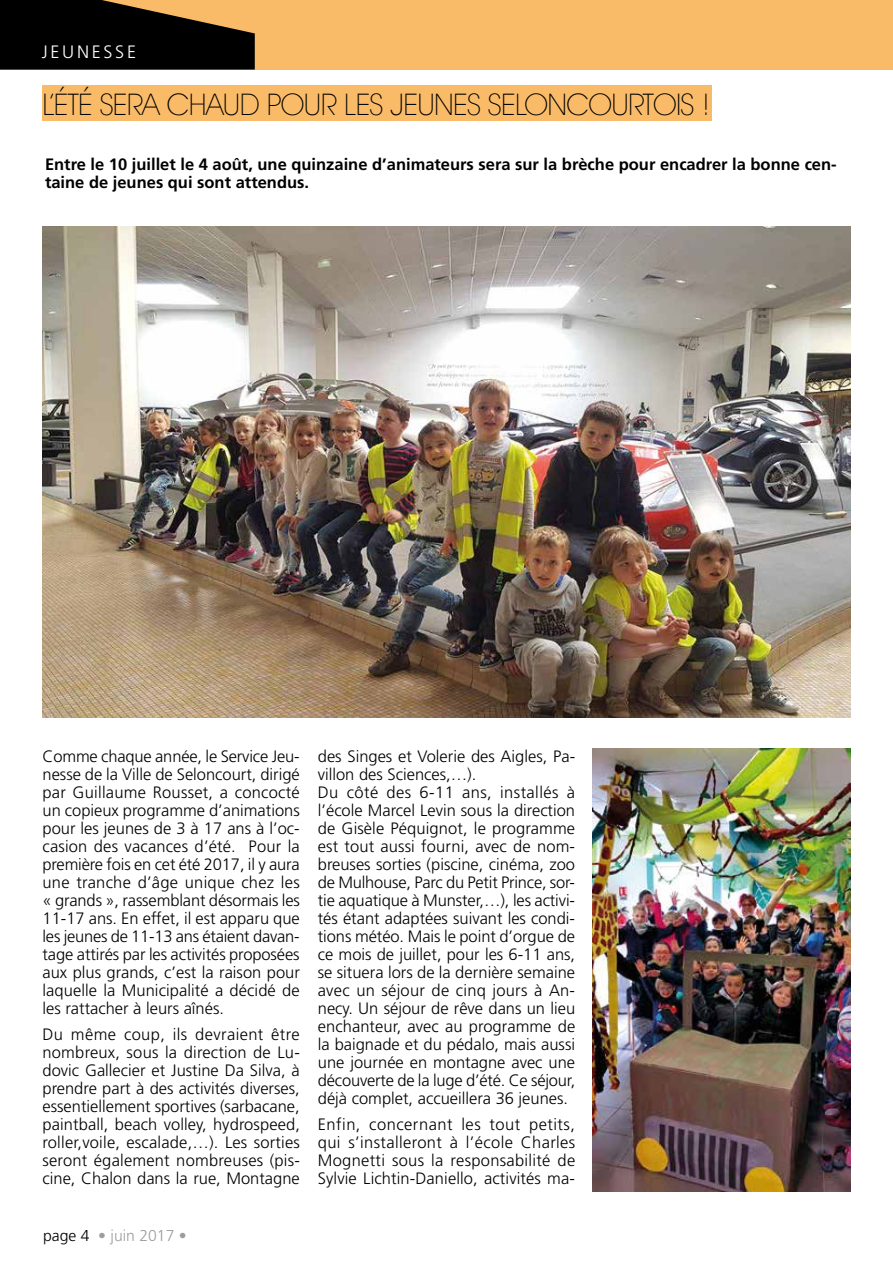
<style>
.page{position:relative;width:893px;height:1263px;background:#fff}
.page>*{position:absolute;margin:0;border:0;box-sizing:border-box;transform-origin:0 0}
.t1{font:200 30px "Avant Garde IT Cby BT";letter-spacing:-.02em;color:#000}
.t2{font:300 18px "Frutiger";letter-spacing:.15em;color:#fff}
.t3{font:300 16.5px/18px "Frutiger";color:#000;text-align:justify}
.t4{font:700 16.5px/18px "Frutiger";color:#000}
.t5{font:300 15.75px "Frutiger";color:#9d9d9c}
.s1{color:#000}
</style>
<div class="page">
<div style="left:0;top:0;width:893px;height:70px;background:#fabb68"></div>
<svg style="left:0;top:0;width:255px;height:70px;background:#251c0f"></svg>
<div style="left:43px;top:85px;width:668px;height:35px;background:#fabb68"></div>
<img style="left:43px;top:226px;width:807px;height:491px">
<img style="left:592px;top:748px;width:258px;height:443px">
<p class="t2" style="left:42px;top:41px;width:96px">JEUNESSE</p>
<h1 class="t1" style="left:43px;top:86px;width:669px">L’ÉTÉ SERA CHAUD POUR LES JEUNES SELONCOURTOIS !</h1>
<p class="t4" style="left:45px;top:155px;width:793px">Entre le 10 juillet le 4 août, une quinzaine d’animateurs sera sur la brèche pour encadrer la bonne cen&shy;taine de jeunes qui sont attendus.</p>
<p class="t3" style="left:43px;top:747px;width:259px">Comme chaque année, le Service Jeu&shy;nesse de la Ville de Seloncourt, dirigé par Guillaume Rousset, a concocté un copieux programme d’animations pour les jeunes de 3 à 17 ans à l’oc&shy;casion des vacances d’été. Pour la première fois en cet été 2017, il y aura une tranche d’âge unique chez les « grands », rassemblant désormais les 11-17 ans. En effet, il est apparu que les jeunes de 11-13 ans étaient davan&shy;tage attirés par les activités proposées aux plus grands, c’est la raison pour laquelle la Municipalité a décidé de les rattacher à leurs aînés.</p>
<p class="t3" style="left:43px;top:1025px;width:259px">Du même coup, ils devraient être nombreux, sous la direction de Lu&shy;dovic Gallecier et Justine Da Silva, à prendre part à des activités diverses, essentiellement sportives (sarbacane, paintball, beach volley, hydrospeed, roller,voile, escalade,…). Les sorties seront également nombreuses (pis&shy;cine, Chalon dans la rue, Montagne</p>
<p class="t5" style="left:43px;top:1226px;width:145px"><span class="s1">page 4</span> • juin 2017 •</p>
<p class="t3" style="left:318px;top:747px;width:259px;text-align:left">des Singes et Volerie des Aigles, Pa&shy;villon des Sciences,…).<br>Du côté des 6-11 ans, installés à l’école Marcel Levin sous la direction de Gisèle Péquignot, le programme est tout aussi fourni, avec de nom&shy;breuses sorties (piscine, cinéma, zoo de Mulhouse, Parc du Petit Prince, sor&shy;tie aquatique à Munster,…), les activi&shy;tés étant adaptées suivant les condi&shy;tions météo. Mais le point d’orgue de ce mois de juillet, pour les 6-11 ans, se situera lors de la dernière semaine avec un séjour de cinq jours à An&shy;necy. Un séjour de rêve dans un lieu enchanteur, avec au programme de la baignade et du pédalo, mais aussi une journée en montagne avec une découverte de la luge d’été. Ce séjour, déjà complet, accueillera 36 jeunes.</p>
<p class="t3" style="left:318px;top:1116px;width:259px">Enfin, concernant les tout petits, qui s’installeront à l’école Charles Mognetti sous la responsabilité de Sylvie Lichtin-Daniello, activités ma-</p>
</div>
